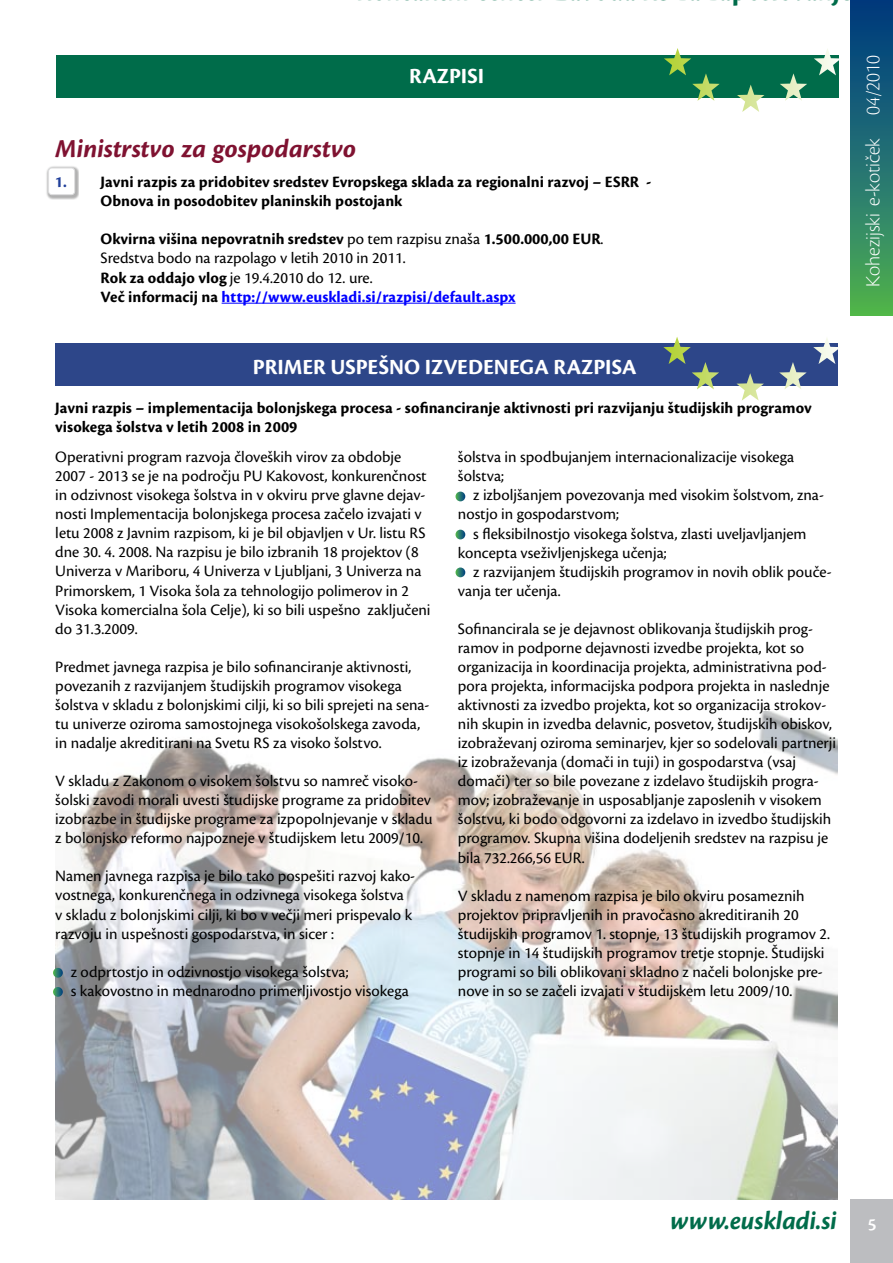
<style>
.page{position:relative;width:893px;height:1263px;background:#fff}
.page>*{position:absolute;margin:0;border:0;box-sizing:border-box;transform-origin:0 0}
.t1{font:italic 700 27px "Cronos Pro";color:#7f1231}
.t2{font:27px "Cronos Pro Bold Subh It";color:#006c4a}
.t3{font:700 22.5px "Cronos Pro";color:#fff}
.t4{font:21px "Cronos Pro Lt Disp";color:#fff}
.t5{font:600 18px "Cronos Pro";color:#fff}
.t6{font:16.5px/19px "Cronos Pro";color:#000}
.t7{font:700 16.5px/19px "Cronos Pro";letter-spacing:.005em;color:#000}
.t8{font:700 16.5px "Cronos Pro";color:#21409a}
.s1{font-weight:700}
.s2{font-weight:700;color:#00f}
</style>
<div class="page">
<div style="left:850px;top:1199px;width:43px;height:64px;background:#bcbdc0"></div>
<div style="left:56px;top:55px;width:782px;height:43px;background:#006c4a"></div>
<svg style="left:664px;top:48px;width:56px;height:53px"></svg>
<svg style="left:737px;top:85px;width:27px;height:27px"></svg>
<svg style="left:780px;top:73px;width:27px;height:28px"></svg>
<svg style="left:814px;top:49px;width:25px;height:26px"></svg>
<div style="left:55px;top:344px;width:783px;height:42px;background:#2d4689"></div>
<svg style="left:663px;top:337px;width:56px;height:52px"></svg>
<svg style="left:736px;top:373px;width:28px;height:28px"></svg>
<svg style="left:779px;top:362px;width:28px;height:27px"></svg>
<svg style="left:813px;top:338px;width:25px;height:26px"></svg>
<div style="left:850px;top:0;width:43px;height:316px;background:linear-gradient(to bottom,#003586,#4eb054)"></div>
<img style="left:55px;top:712px;width:782px;height:487px">
<hr style="left:222px;top:303px;width:294px;height:1px;background:#00f">
<svg style="left:46px;top:166px;width:33px;height:33px"></svg>
<div style="left:49px;top:168px;width:26px;height:27px;background:#fff;border-radius:3px"></div>
<div style="left:48px;top:168px;width:27px;height:27px;border:1px solid #939598;border-radius:3px"></div>
<svg style="left:53px;top:987px;width:10px;height:10px"></svg>
<svg style="left:53px;top:968px;width:10px;height:10px"></svg>
<svg style="left:455px;top:492px;width:10px;height:9px"></svg>
<svg style="left:455px;top:530px;width:10px;height:9px"></svg>
<svg style="left:455px;top:567px;width:10px;height:10px"></svg>
<h2 class="t3" style="left:409px;top:63px;width:76px">RAZPISI</h2>
<h1 class="t1" style="left:55px;top:133px;width:302px">Ministrstvo za gospodarstvo</h1>
<p class="t8" style="left:55px;top:172px;width:13px">1.</p>
<p class="t7" style="left:101px;top:173px;width:552px">Javni razpis za pridobitev sredstev Evropskega sklada za regionalni razvoj – ESRR -<br>Obnova in posodobitev planinskih postojank</p>
<p class="t6" style="left:101px;top:230px;width:504px"><span class="s1">Okvirna višina nepovratnih sredstev</span> po tem razpisu znaša <span class="s1">1.500.000,00 EUR</span>.<br>Sredstva bodo na razpolago v letih 2010 in 2011.<br><span class="s1">Rok za oddajo vlog</span> je 19.4.2010 do 12. ure.<br><span class="s1">Več informacij na</span> <span class="s2">http://www.euskladi.si/razpisi/default.aspx</span></p>
<h2 class="t3" style="left:253px;top:354px;width:385px">PRIMER USPEŠNO IZVEDENEGA RAZPISA</h2>
<p class="t7" style="left:55px;top:398px;width:758px">Javni razpis – implementacija bolonjskega procesa - sofinanciranje aktivnosti pri razvijanju študijskih programov visokega šolstva v letih 2008 in 2009</p>
<p class="t6" style="left:55px;top:447px;width:377px">Operativni program razvoja človeških virov za obdobje 2007 - 2013 se je na področju PU Kakovost, konkurenčnost in odzivnost visokega šolstva in v okviru prve glavne dejav&shy;nosti Implementacija bolonjskega procesa začelo izvajati v letu 2008 z Javnim razpisom, ki je bil objavljen v Ur. listu RS dne 30. 4. 2008. Na razpisu je bilo izbranih 18 projektov (8<br>Univerza v Mariboru, 4 Univerza v Ljubljani, 3 Univerza na Primorskem, 1 Visoka šola za tehnologijo polimerov in 2<br>Visoka komercialna šola Celje), ki so bili uspešno zaključeni do 31.3.2009.</p>
<p class="t6" style="left:55px;top:657px;width:376px">Predmet javnega razpisa je bilo sofinanciranje aktivnosti, povezanih z razvijanjem študijskih programov visokega šolstva v skladu z bolonjskimi cilji, ki so bili sprejeti na sena&shy;tu univerze oziroma samostojnega visokošolskega zavoda, in nadalje akreditirani na Svetu RS za visoko šolstvo.</p>
<p class="t6" style="left:55px;top:771px;width:379px">V skladu z Zakonom o visokem šolstvu so namreč visoko&shy;šolski zavodi morali uvesti študijske programe za pridobitev izobrazbe in študijske programe za izpopolnjevanje v skladu z bolonjsko reformo najpozneje v študijskem letu 2009/10.</p>
<p class="t6" style="left:55px;top:867px;width:361px">Namen javnega razpisa je bilo tako pospešiti razvoj kako&shy;vostnega, konkurenčnega in odzivnega visokega šolstva v skladu z bolonjskimi cilji, ki bo v večji meri prispevalo k razvoju in uspešnosti gospodarstva, in sicer :</p>
<p class="t6" style="left:55px;top:962px;width:295px">- z odprtostjo in odzivnostjo visokega šolstva;</p>
<p class="t6" style="left:55px;top:981px;width:355px">- s kakovostno in mednarodno primerljivostjo visokega</p>
<p class="t6" style="left:458px;top:448px;width:338px">šolstva in spodbujanjem internacionalizacije visokega šolstva;</p>
<p class="t6" style="left:458px;top:486px;width:368px">- z izboljšanjem povezovanja med visokim šolstvom, zna&shy;nostjo in gospodarstvom;</p>
<p class="t6" style="left:458px;top:524px;width:350px">- s fleksibilnostjo visokega šolstva, zlasti uveljavljanjem koncepta vseživljenjskega učenja;</p>
<p class="t6" style="left:458px;top:562px;width:375px">- z razvijanjem študijskih programov in novih oblik pouče&shy;vanja ter učenja.</p>
<p class="t6" style="left:458px;top:619px;width:380px">Sofinancirala se je dejavnost oblikovanja študijskih prog&shy;ramov in podporne dejavnosti izvedbe projekta, kot so organizacija in koordinacija projekta, administrativna pod&shy;pora projekta, informacijska podpora projekta in naslednje aktivnosti za izvedbo projekta, kot so organizacija strokov&shy;nih skupin in izvedba delavnic, posvetov, študijskih obiskov, izobraževanj oziroma seminarjev, kjer so sodelovali partnerji iz izobraževanja (domači in tuji) in gospodarstva (vsaj domači) ter so bile povezane z izdelavo študijskih progra&shy;mov; izobraževanje in usposabljanje zaposlenih v visokem šolstvu, ki bodo odgovorni za izdelavo in izvedbo študijskih programov. Skupna višina dodeljenih sredstev na razpisu je bila 732.266,56 EUR.</p>
<p class="t6" style="left:458px;top:886px;width:374px">V skladu z namenom razpisa je bilo okviru posameznih projektov pripravljenih in pravočasno akreditiranih 20 študijskih programov 1. stopnje, 13 študijskih programov 2. stopnje in 14 študijskih programov tretje stopnje. Študijski programi so bili oblikovani skladno z načeli bolonjske pre&shy;nove in so se začeli izvajati v študijskem letu 2009/10.</p>
<p class="t4" style="left:861px;top:287px;width:233px;rotate:-90deg">Kohezijski e-kotiček 04/2010</p>
<h1 class="t2" style="left:670px;top:1205px;width:168px">www.euskladi.si</h1>
<p class="t5" style="left:868px;top:1213px;width:10px">5</p>
</div>
